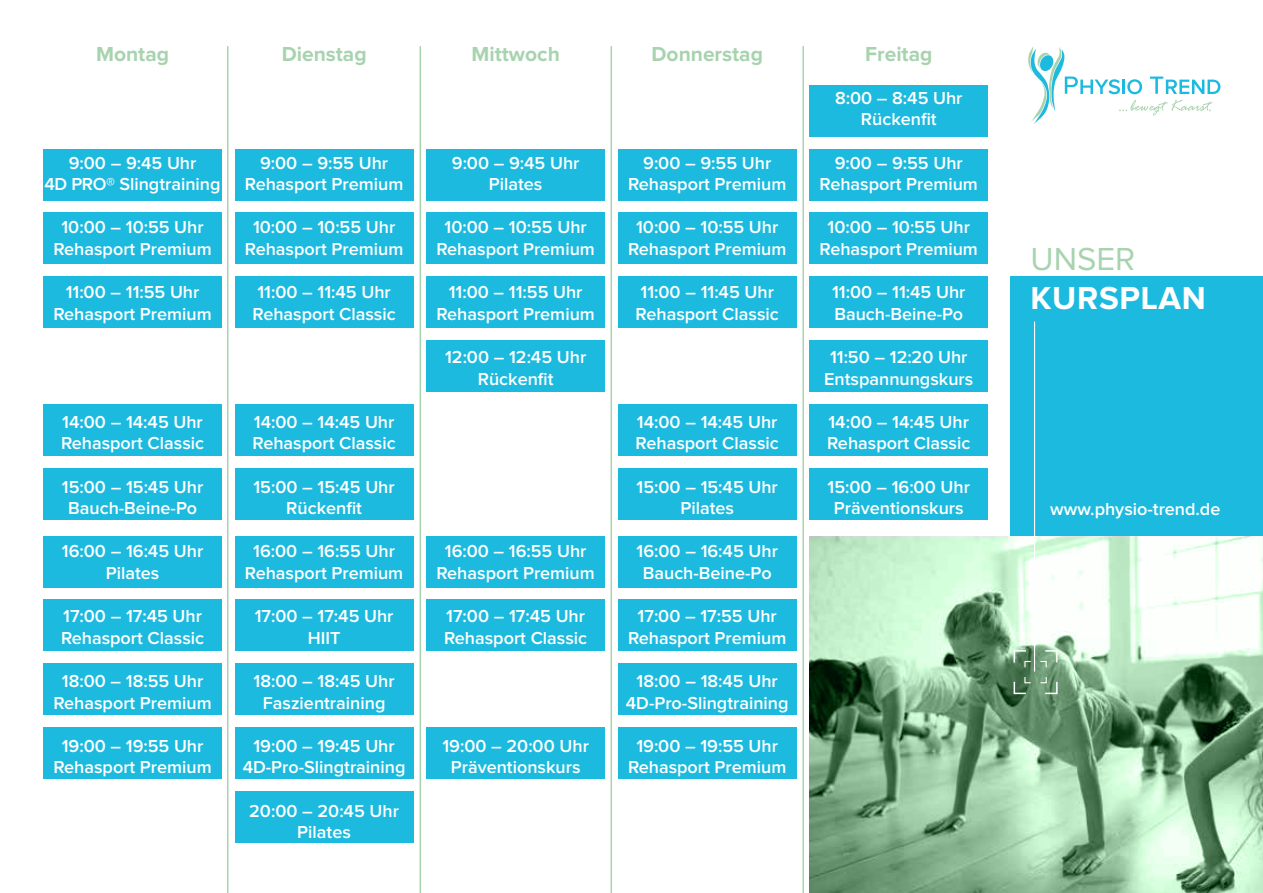
<style>
.page{position:relative;width:1263px;height:893px;background:#fff}
.page>*{position:absolute;margin:0;border:0;box-sizing:border-box;transform-origin:0 0}
.t1{font:700 33px "Proxima Nova";letter-spacing:.02em;color:#fff}
.t2{font:33px "Proxima Nova";color:#a8d3af}
.t3{font:700 21px "Proxima Nova";color:#a8d3af}
.t4{font:600 18px/21.6px "Proxima Nova";color:#fff;text-align:center}
</style>
<div class="page">
<div style="left:43px;top:149px;width:179px;height:51px;background:#1dbadf"></div>
<div style="left:43px;top:213px;width:179px;height:51px;background:#1dbadf"></div>
<div style="left:43px;top:277px;width:179px;height:51px;background:#1dbadf"></div>
<div style="left:43px;top:404px;width:179px;height:51px;background:#1dbadf"></div>
<div style="left:43px;top:468px;width:179px;height:51px;background:#1dbadf"></div>
<div style="left:43px;top:536px;width:179px;height:51px;background:#1dbadf"></div>
<div style="left:43px;top:600px;width:179px;height:51px;background:#1dbadf"></div>
<div style="left:43px;top:664px;width:179px;height:51px;background:#1dbadf"></div>
<div style="left:43px;top:727px;width:179px;height:51px;background:#1dbadf"></div>
<div style="left:235px;top:149px;width:178px;height:51px;background:#1dbadf"></div>
<div style="left:235px;top:213px;width:178px;height:51px;background:#1dbadf"></div>
<div style="left:235px;top:277px;width:178px;height:51px;background:#1dbadf"></div>
<div style="left:235px;top:404px;width:178px;height:51px;background:#1dbadf"></div>
<div style="left:235px;top:468px;width:178px;height:51px;background:#1dbadf"></div>
<div style="left:235px;top:536px;width:178px;height:51px;background:#1dbadf"></div>
<div style="left:235px;top:600px;width:178px;height:51px;background:#1dbadf"></div>
<div style="left:235px;top:664px;width:178px;height:51px;background:#1dbadf"></div>
<div style="left:235px;top:727px;width:178px;height:51px;background:#1dbadf"></div>
<div style="left:235px;top:791px;width:178px;height:51px;background:#1dbadf"></div>
<div style="left:426px;top:149px;width:179px;height:51px;background:#1dbadf"></div>
<div style="left:426px;top:213px;width:179px;height:51px;background:#1dbadf"></div>
<div style="left:426px;top:277px;width:179px;height:51px;background:#1dbadf"></div>
<div style="left:426px;top:340px;width:179px;height:51px;background:#1dbadf"></div>
<div style="left:426px;top:536px;width:179px;height:51px;background:#1dbadf"></div>
<div style="left:426px;top:600px;width:179px;height:51px;background:#1dbadf"></div>
<div style="left:426px;top:727px;width:179px;height:51px;background:#1dbadf"></div>
<div style="left:618px;top:149px;width:178px;height:51px;background:#1dbadf"></div>
<div style="left:618px;top:213px;width:178px;height:51px;background:#1dbadf"></div>
<div style="left:618px;top:277px;width:178px;height:51px;background:#1dbadf"></div>
<div style="left:618px;top:404px;width:178px;height:51px;background:#1dbadf"></div>
<div style="left:618px;top:468px;width:178px;height:51px;background:#1dbadf"></div>
<div style="left:618px;top:536px;width:178px;height:51px;background:#1dbadf"></div>
<div style="left:618px;top:600px;width:178px;height:51px;background:#1dbadf"></div>
<div style="left:618px;top:664px;width:178px;height:51px;background:#1dbadf"></div>
<div style="left:618px;top:727px;width:178px;height:51px;background:#1dbadf"></div>
<div style="left:809px;top:149px;width:179px;height:51px;background:#1dbadf"></div>
<div style="left:809px;top:85px;width:179px;height:51px;background:#1dbadf"></div>
<div style="left:809px;top:213px;width:179px;height:51px;background:#1dbadf"></div>
<div style="left:809px;top:277px;width:179px;height:51px;background:#1dbadf"></div>
<div style="left:809px;top:340px;width:179px;height:51px;background:#1dbadf"></div>
<div style="left:809px;top:404px;width:179px;height:51px;background:#1dbadf"></div>
<div style="left:809px;top:468px;width:179px;height:51px;background:#1dbadf"></div>
<svg style="left:1028px;top:47px;width:192px;height:77px"></svg>
<svg style="left:809px;top:538px;width:454px;height:355px;background:#a0c4a6"></svg>
<svg style="left:1013px;top:676px;width:19px;height:19px"></svg>
<svg style="left:1013px;top:649px;width:19px;height:19px"></svg>
<svg style="left:1039px;top:649px;width:19px;height:19px"></svg>
<svg style="left:1039px;top:676px;width:19px;height:19px"></svg>
<hr style="left:227px;top:46px;width:1px;height:847px;background:#a8d3af">
<hr style="left:420px;top:46px;width:1px;height:847px;background:#a8d3af">
<hr style="left:610px;top:46px;width:2px;height:847px;background:#a8d3af">
<hr style="left:802px;top:46px;width:2px;height:847px;background:#a8d3af">
<div style="left:1010px;top:277px;width:253px;height:259px;background:#1dbadf"></div>
<hr style="left:1034px;top:322px;width:1px;height:349px;background:#fff">
<p class="t3" style="left:96px;top:44px;width:74px">Montag</p>
<p class="t3" style="left:282px;top:44px;width:86px">Dienstag</p>
<p class="t3" style="left:471px;top:44px;width:90px">Mittwoch</p>
<p class="t3" style="left:651px;top:44px;width:113px">Donnerstag</p>
<p class="t4" style="left:45px;top:152px;width:178px">9:00 – 9:45 Uhr<br>4D PRO® Slingtraining</p>
<p class="t4" style="left:53px;top:217px;width:160px">10:00 – 10:55 Uhr<br>Rehasport Premium</p>
<p class="t4" style="left:53px;top:282px;width:160px">11:00 – 11:55 Uhr<br>Rehasport Premium</p>
<p class="t4" style="left:245px;top:152px;width:160px">9:00 – 9:55 Uhr<br>Rehasport Premium</p>
<p class="t4" style="left:245px;top:217px;width:160px">10:00 – 10:55 Uhr<br>Rehasport Premium</p>
<p class="t4" style="left:253px;top:282px;width:145px;text-align:left">11:00 – 11:45 Uhr<br>Rehasport Classic</p>
<p class="t4" style="left:61px;top:412px;width:145px;text-align:left">14:00 – 14:45 Uhr<br>Rehasport Classic</p>
<p class="t4" style="left:62px;top:476px;width:143px">15:00 – 15:45 Uhr<br>Bauch-Beine-Po</p>
<p class="t4" style="left:62px;top:541px;width:143px">16:00 – 16:45 Uhr<br>Pilates</p>
<p class="t4" style="left:61px;top:606px;width:145px;text-align:left">17:00 – 17:45 Uhr<br>Rehasport Classic</p>
<p class="t4" style="left:53px;top:671px;width:160px">18:00 – 18:55 Uhr<br>Rehasport Premium</p>
<p class="t4" style="left:53px;top:736px;width:160px">19:00 – 19:55 Uhr<br>Rehasport Premium</p>
<p class="t4" style="left:253px;top:412px;width:145px;text-align:left">14:00 – 14:45 Uhr<br>Rehasport Classic</p>
<p class="t4" style="left:253px;top:476px;width:143px">15:00 – 15:45 Uhr<br>Rückenfit</p>
<p class="t4" style="left:245px;top:541px;width:160px">16:00 – 16:55 Uhr<br>Rehasport Premium</p>
<p class="t4" style="left:255px;top:606px;width:140px">17:00 – 17:45 Uhr<br>HIIT</p>
<p class="t4" style="left:253px;top:671px;width:143px">18:00 – 18:45 Uhr<br>Faszientraining</p>
<p class="t4" style="left:243px;top:736px;width:164px">19:00 – 19:45 Uhr<br>4D-Pro-Slingtraining</p>
<p class="t4" style="left:249px;top:800px;width:151px">20:00 – 20:45 Uhr<br>Pilates</p>
<p class="t4" style="left:452px;top:152px;width:129px">9:00 – 9:45 Uhr<br>Pilates</p>
<p class="t4" style="left:436px;top:217px;width:160px">10:00 – 10:55 Uhr<br>Rehasport Premium</p>
<p class="t4" style="left:436px;top:282px;width:160px">11:00 – 11:55 Uhr<br>Rehasport Premium</p>
<p class="t4" style="left:445px;top:347px;width:143px">12:00 – 12:45 Uhr<br>Rückenfit</p>
<p class="t4" style="left:436px;top:541px;width:160px">16:00 – 16:55 Uhr<br>Rehasport Premium</p>
<p class="t4" style="left:444px;top:606px;width:145px;text-align:left">17:00 – 17:45 Uhr<br>Rehasport Classic</p>
<p class="t4" style="left:442px;top:736px;width:148px">19:00 – 20:00 Uhr<br>Präventionskurs</p>
<p class="t4" style="left:628px;top:152px;width:160px">9:00 – 9:55 Uhr<br>Rehasport Premium</p>
<p class="t4" style="left:628px;top:217px;width:160px">10:00 – 10:55 Uhr<br>Rehasport Premium</p>
<p class="t4" style="left:636px;top:282px;width:145px;text-align:left">11:00 – 11:45 Uhr<br>Rehasport Classic</p>
<p class="t4" style="left:636px;top:412px;width:145px;text-align:left">14:00 – 14:45 Uhr<br>Rehasport Classic</p>
<p class="t4" style="left:636px;top:476px;width:143px">15:00 – 15:45 Uhr<br>Pilates</p>
<p class="t4" style="left:636px;top:541px;width:143px">16:00 – 16:45 Uhr<br>Bauch-Beine-Po</p>
<p class="t4" style="left:628px;top:606px;width:160px">17:00 – 17:55 Uhr<br>Rehasport Premium</p>
<p class="t4" style="left:626px;top:671px;width:164px">18:00 – 18:45 Uhr<br>4D-Pro-Slingtraining</p>
<p class="t4" style="left:628px;top:736px;width:160px">19:00 – 19:55 Uhr<br>Rehasport Premium</p>
<p class="t3" style="left:865px;top:44px;width:69px">Freitag</p>
<p class="t4" style="left:835px;top:88px;width:129px">8:00 – 8:45 Uhr<br>Rückenfit</p>
<p class="t4" style="left:819px;top:152px;width:160px">9:00 – 9:55 Uhr<br>Rehasport Premium</p>
<p class="t4" style="left:819px;top:217px;width:160px">10:00 – 10:55 Uhr<br>Rehasport Premium</p>
<p class="t4" style="left:832px;top:282px;width:135px;text-align:left">11:00 – 11:45 Uhr<br>Bauch-Beine-Po</p>
<p class="t4" style="left:824px;top:347px;width:151px">11:50 – 12:20 Uhr<br>Entspannungskurs</p>
<p class="t4" style="left:827px;top:412px;width:145px;text-align:left">14:00 – 14:45 Uhr<br>Rehasport Classic</p>
<p class="t4" style="left:828px;top:476px;width:144px">15:00 – 16:00 Uhr<br>Präventionskurs</p>
<h1 class="t2" style="left:1030px;top:244px;width:106px">UNSER</h1>
<h1 class="t1" style="left:1030px;top:283px;width:177px">KURSPLAN</h1>
<p class="t4" style="left:1050px;top:499px;width:172px">www.physio-trend.de</p>
</div>
